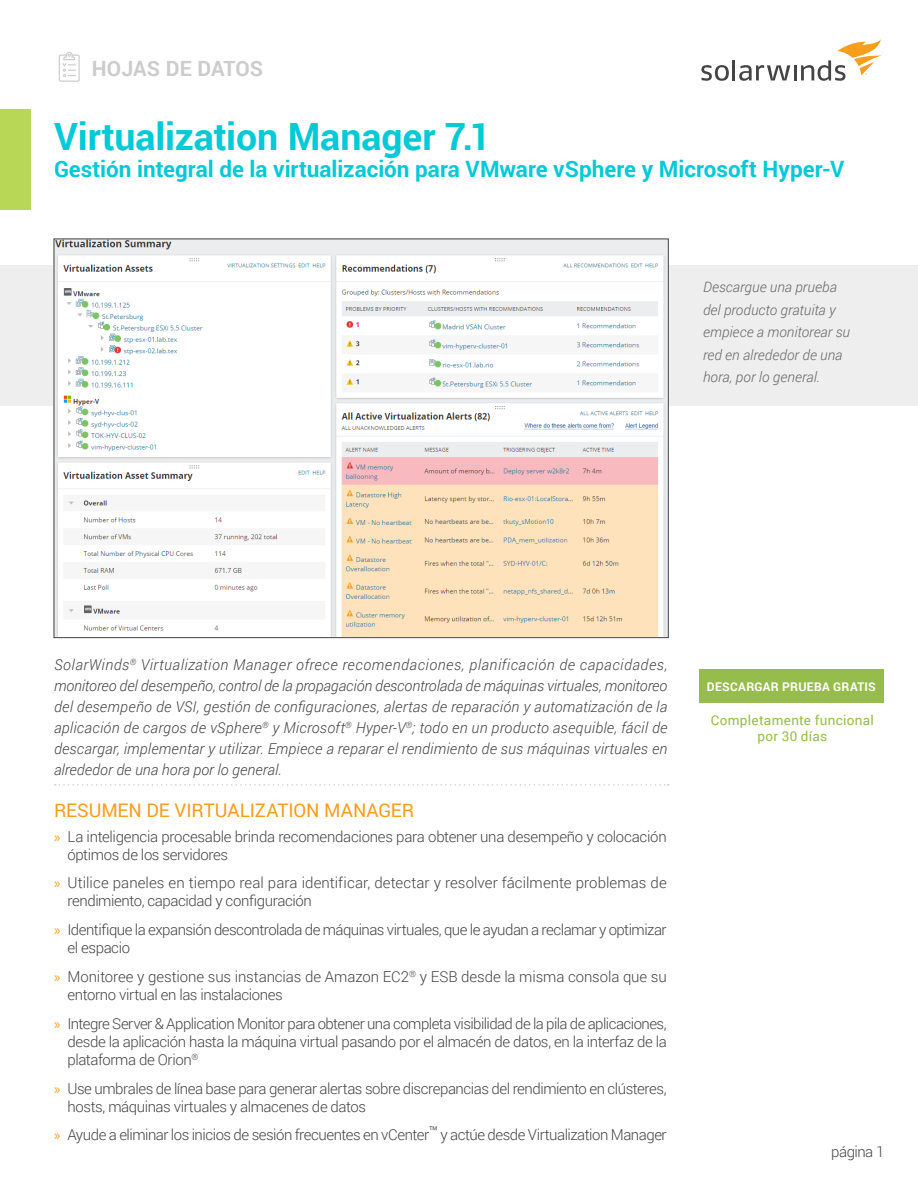
<style>
.page{position:relative;width:918px;height:1188px;background:#fff}
.page>*{position:absolute;margin:0;border:0;box-sizing:border-box;transform-origin:0 0}
.Name_of_Datasheet{font:700 37.5px "Roboto";letter-spacing:-.005em;color:#04c9d7}
.Name_of_Datasheet-2{font:700 22.5px "Roboto";color:#04c9d7}
.Section_Title{font:700 21px "Roboto";letter-spacing:.005em;color:#ccc}
.Section_Headline{font:18.75px "Roboto";letter-spacing:-.005em;color:#f99d1c}
.Page_number{font:300 15px/18px "Roboto";letter-spacing:-.025em;color:#444}
.Lead_Paragraph{font:italic 300 15px/21px "Roboto";letter-spacing:.005em;color:#444;text-align:justify}
.Page_number-2{font:300 15px/18px "Roboto";letter-spacing:.005em;color:#444}
.Sidebar_Image_Captio{font:italic 300 14.25px/22.5px "Roboto";letter-spacing:.005em;color:#666}
.Sidebar_CTA{font:13.5px/16.2px "Roboto";letter-spacing:.025em;color:#96bd4c;text-align:center}
.t1{font:700 12px "Roboto";letter-spacing:.025em;color:#fff}
.s1{font-family:"Myriad Pro";font-weight:400;color:#f99d1c}
</style>
<div class="page">
<div style="left:0;top:109px;width:30px;height:101px;background:#b8d757"></div>
<div style="left:0;top:265px;width:918px;height:141px;background:#eee"></div>
<svg style="left:55px;top:784px;width:614px;height:2px"></svg>
<svg style="left:701px;top:65px;width:28px;height:16px"></svg>
<hr style="left:732px;top:60px;width:3px;height:20px;background:#444">
<svg style="left:739px;top:65px;width:51px;height:16px"></svg>
<hr style="left:794px;top:65px;width:3px;height:15px;background:#444">
<svg style="left:801px;top:39px;width:81px;height:42px"></svg>
<svg style="left:59px;top:52px;width:21px;height:30px"></svg>
<img style="left:56px;top:241px;width:611px;height:395px">
<div style="left:699px;top:669px;width:185px;height:33px;background:#96bd4c"></div>
<p class="Section_Title" style="left:92px;top:54px;width:173px">HOJAS DE DATOS</p>
<p class="Name_of_Datasheet" style="left:54px;top:111px;width:439px">Virtualization Manager 7.1</p>
<p class="Name_of_Datasheet-2" style="left:54px;top:153px;width:792px">Gestión integral de la virtualización para VMware vSphere y Microsoft Hyper-V</p>
<p class="Sidebar_Image_Captio" style="left:703px;top:276px;width:149px">Descargue una prueba del producto gratuita y empiece a monitorear su red en alrededor de una hora, por lo general.</p>
<p class="Lead_Paragraph" style="left:54px;top:654px;width:615px">SolarWinds<sup>®</sup> Virtualization Manager ofrece recomendaciones, planificación de capacidades, monitoreo del desempeño, control de la propagación descontrolada de máquinas virtuales, monitoreo del desempeño de VSI, gestión de configuraciones, alertas de reparación y automatización de la aplicación de cargos de vSphere<sup>®</sup> y Microsoft<sup>®</sup> Hyper-V<sup>®</sup>; todo en un producto asequible, fácil de descargar, implementar y utilizar. Empiece a reparar el rendimiento de sus máquinas virtuales en alrededor de una hora por lo general.</p>
<p class="Section_Headline" style="left:54px;top:797px;width:362px">RESUMEN DE VIRTUALIZATION MANAGER</p>
<p class="Page_number" style="left:68px;top:827px;width:601px;text-indent:-14px"><span class="s1">»</span> La inteligencia procesable brinda recomendaciones para obtener una desempeño y colocación óptimos de los servidores</p>
<p class="Page_number-2" style="left:68px;top:873px;width:601px;text-indent:-14px"><span class="s1">»</span> Utilice paneles en tiempo real para identificar, detectar y resolver fácilmente problemas de rendimiento, capacidad y configuración</p>
<p class="Page_number" style="left:68px;top:920px;width:601px;text-indent:-14px"><span class="s1">»</span> Identifique la expansión descontrolada de máquinas virtuales, que le ayudan a reclamar y optimizar el espacio</p>
<p class="Page_number" style="left:68px;top:967px;width:601px;text-indent:-14px"><span class="s1">»</span> Monitoree y gestione sus instancias de Amazon EC2<sup>®</sup> y ESB desde la misma consola que su entorno virtual en las instalaciones</p>
<p class="Page_number" style="left:68px;top:1014px;width:601px;text-align:justify;text-indent:-14px"><span class="s1">»</span> Integre Server &amp; Application Monitor para obtener una completa visibilidad de la pila de aplicaciones, desde la aplicación hasta la máquina virtual pasando por el almacén de datos, en la interfaz de la plataforma de Orion<sup>®</sup></p>
<p class="Page_number" style="left:68px;top:1079px;width:601px;text-indent:-14px"><span class="s1">»</span> Use umbrales de línea base para generar alertas sobre discrepancias del rendimiento en clústeres, hosts, máquinas virtuales y almacenes de datos</p>
<p class="Page_number" style="left:54px;top:1125px;width:614px"><span class="s1">»</span> Ayude a eliminar los inicios de sesión frecuentes en vCenter™ y actúe desde Virtualization Manager</p>
<p class="t1" style="left:707px;top:678px;width:170px">DESCARGAR PRUEBA GRATIS</p>
<p class="Sidebar_CTA" style="left:711px;top:712px;width:165px">Completamente funcional por 30 días</p>
<p class="Page_number" style="left:831px;top:1142px;width:55px">página 1</p>
</div>
